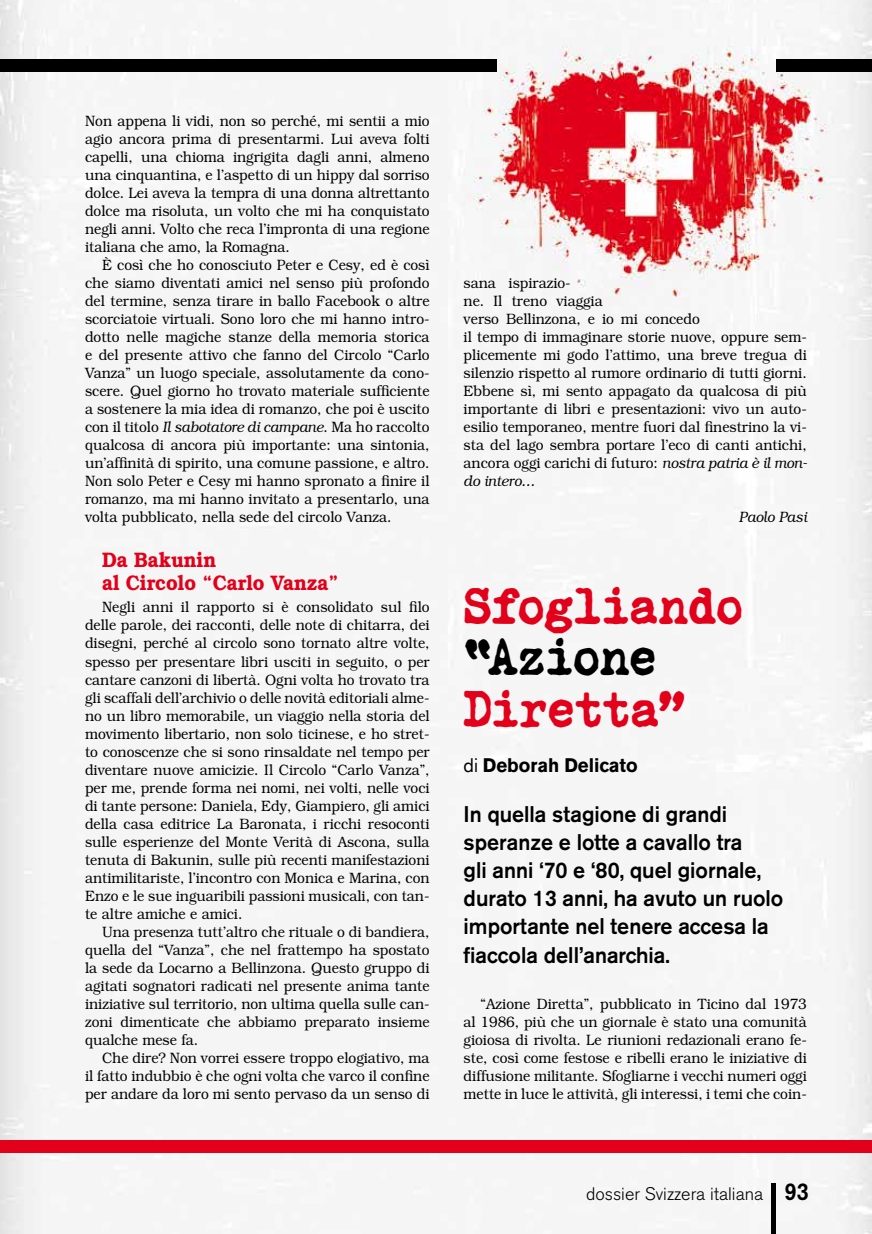
<style>
.page{position:relative;width:872px;height:1234px;background:#fff}
.page>*{position:absolute;margin:0;border:0;box-sizing:border-box;transform-origin:0 0}
.t1{font:49.5px "Courier Polski 1941";letter-spacing:-.005em;color:#e2001a;scale:.95 1}
.t2{font:49.5px "Courier Polski 1941";letter-spacing:-.01em;color:#000;scale:.95 1}
.t3{font:500 22.5px/28px "Akzidenz Grotesk BE";color:#000;scale:.95 1}
.t4{font:600 21px/22.5px "Bookman";color:#e2001a;scale:.9 1}
.t5{font:700 19.5px "Akzidenz Grotesk BE";color:#000;scale:.95 1}
.t6{font:300 18px "Akzidenz Grotesk BE";color:#000}
.t7{font:300 15px/18px "Bookman";color:#000;text-align:justify;scale:.92 1}
.t8{font:italic 300 15px "Bookman";color:#000;scale:.92 1}
.s1{font-style:italic}
.s2{font-weight:400}
.s3{font-weight:500;font-size:24.15px}
</style>
<div class="page">
<img style="left:0;top:0;width:872px;height:1233px">
<div style="left:0;top:1140px;width:872px;height:12px;background:#e2001a"></div>
<div style="left:0;top:60px;width:497px;height:12px;background:#000"></div>
<div style="left:776px;top:60px;width:96px;height:12px;background:#000"></div>
<div style="left:771px;top:1182px;width:5px;height:51px;background:#000"></div>
<p class="t7" style="left:85px;top:112px;width:376px">Non appena li vidi, non so perché, mi sentii a mio agio ancora prima di presentarmi. Lui aveva folti capelli, una chioma ingrigita dagli anni, almeno una cinquantina, e l’aspetto di un hippy dal sorriso dolce. Lei aveva la tempra di una donna altrettanto dolce ma risoluta, un volto che mi ha conquistato negli anni. Volto che reca l’impronta di una regione italiana che amo, la Romagna.</p>
<p class="t7" style="left:85px;top:256px;width:376px;text-indent:17px">È così che ho conosciuto Peter e Cesy, ed è così che siamo diventati amici nel senso più profondo del termine, senza tirare in ballo Facebook o altre scorciatoie virtuali. Sono loro che mi hanno intro&shy;dotto nelle magiche stanze della memoria storica e del presente attivo che fanno del Circolo “Carlo Vanza” un luogo speciale, assolutamente da cono&shy;scere. Quel giorno ho trovato materiale sufficiente a sostenere la mia idea di romanzo, che poi è uscito con il titolo <span class="s1">Il sabotatore di campane</span>. Ma ho raccolto qualcosa di ancora più importante: una sintonia, un’affinità di spirito, una comune passione, e altro.<br>Non solo Peter e Cesy mi hanno spronato a finire il romanzo, ma mi hanno invitato a presentarlo, una volta pubblicato, nella sede del circolo Vanza.</p>
<h3 class="t4" style="left:102px;top:549px;width:264px">Da Bakunin<br>al Circolo “Carlo Vanza”</h3>
<p class="t7" style="left:85px;top:598px;width:376px;text-indent:17px">Negli anni il rapporto si è consolidato sul filo delle parole, dei racconti, delle note di chitarra, dei disegni, perché al circolo sono tornato altre volte, spesso per presentare libri usciti in seguito, o per cantare canzoni di libertà. Ogni volta ho trovato tra gli scaffali dell’archivio o delle novità editoriali alme&shy;no un libro memorabile, un viaggio nella storia del movimento libertario, non solo ticinese, e ho stret&shy;to conoscenze che si sono rinsaldate nel tempo per diventare nuove amicizie. Il Circolo “Carlo Vanza”, per me, prende forma nei nomi, nei volti, nelle voci di tante persone: Daniela, Edy, Giampiero, gli amici della casa editrice La Baronata, i ricchi resoconti sulle esperienze del Monte Verità di Ascona, sulla tenuta di Bakunin, sulle più recenti manifestazioni antimilitariste, l’incontro con Monica e Marina, con Enzo e le sue inguaribili passioni musicali, con tan&shy;te altre amiche e amici.</p>
<p class="t7" style="left:85px;top:922px;width:376px;text-indent:17px">Una presenza tutt’altro che rituale o di bandiera, quella del “Vanza”, che nel frattempo ha spostato la sede da Locarno a Bellinzona. Questo gruppo di agitati sognatori radicati nel presente anima tante iniziative sul territorio, non ultima quella sulle can&shy;zoni dimenticate che abbiamo preparato insieme qualche mese fa.</p>
<p class="t7" style="left:85px;top:1048px;width:376px;text-indent:17px">Che dire? Non vorrei essere troppo elogiativo, ma il fatto indubbio è che ogni volta che varco il confine per andare da loro mi sento pervaso da un senso di</p>
<p class="t7" style="left:463px;top:274px;width:375px;text-align:left">sana ispirazio-<br>ne. Il treno viaggia<br>verso Bellinzona, e io mi concedo<br>il tempo di immaginare storie nuove, oppure sem&shy;plicemente mi godo l’attimo, una breve tregua di silenzio rispetto al rumore ordinario di tutti giorni.<br>Ebbene sì, mi sento appagato da qualcosa di più importante di libri e presentazioni: vivo un auto&shy;esilio temporaneo, mentre fuori dal finestrino la vi&shy;sta del lago sembra portare l’eco di canti antichi, ancora oggi carichi di futuro: <span class="s1">nostra patria è il mon&shy;do intero…</span></p>
<p class="t8" style="left:739px;top:509px;width:75px">Paolo Pasi</p>
<h1 class="t1" style="left:463px;top:575px;width:296px">Sfogliando</h1>
<h1 class="t2" style="left:463px;top:626px;width:204px">“Azione</h1>
<h1 class="t1" style="left:463px;top:677px;width:235px">Diretta”</h1>
<h3 class="t5" style="left:463px;top:753px;width:185px"><span class="s2">di</span> Deborah Delicato</h3>
<h2 class="t3" style="left:463px;top:800px;width:338px">In quella stagione di grandi speranze e lotte a cavallo tra<br>gli anni ‘70 e ‘80, quel giornale, durato 13 anni, ha avuto un ruolo importante nel tenere accesa la fiaccola dell’anarchia.</h2>
<p class="t7" style="left:463px;top:994px;width:374px;text-indent:17px">“Azione Diretta”, pubblicato in Ticino dal 1973 al 1986, più che un giornale è stato una comunità gioiosa di rivolta. Le riunioni redazionali erano fe&shy;ste, così come festose e ribelli erano le iniziative di diffusione militante. Sfogliarne i vecchi numeri oggi mette in luce le attività, gli interessi, i temi che coin-</p>
<p class="t6" style="left:586px;top:1183px;width:224px">dossier Svizzera italiana <span class="s3">93</span></p>
</div>
